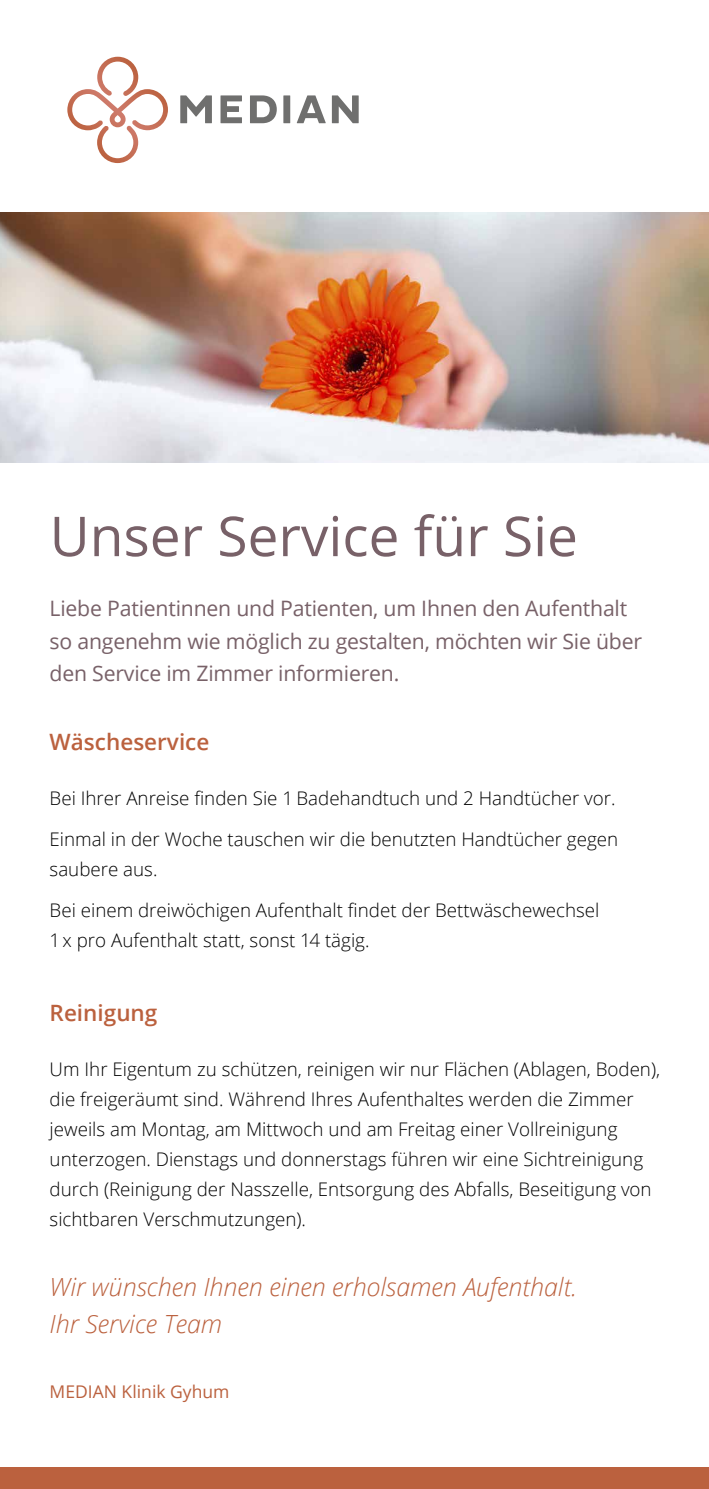
<style>
.page{position:relative;width:709px;height:1489px;background:#fff}
.page>*{position:absolute;margin:0;border:0;box-sizing:border-box;transform-origin:0 0}
.t1{font:55px "Open Sans";color:#786168}
.t2{font:italic 300 25px/37.5px "Open Sans";color:#bb613e}
.t3{font:600 22.5px "Open Sans";color:#bb613e}
.t4{font:21.25px/32.5px "Open Sans";letter-spacing:-.01em;color:#786168}
.t5{font:300 18.75px/30px "Open Sans";color:#000}
.t6{font:17.5px "Open Sans";color:#bb613e}
</style>
<div class="page">
<img style="left:0;top:213px;width:709px;height:249px">
<svg style="left:67px;top:57px;width:101px;height:106px"></svg>
<svg style="left:250px;top:95px;width:27px;height:28px"></svg>
<div style="left:283px;top:95px;width:7px;height:28px;background:#6f6f6e"></div>
<svg style="left:297px;top:95px;width:29px;height:28px"></svg>
<svg style="left:332px;top:95px;width:27px;height:28px"></svg>
<svg style="left:220px;top:95px;width:22px;height:28px"></svg>
<svg style="left:180px;top:95px;width:32px;height:28px"></svg>
<div style="left:0;top:1467px;width:709px;height:21px;background:#bb613e"></div>
<h1 class="t1" style="left:50px;top:498px;width:530px">Unser Service für Sie</h1>
<p class="t4" style="left:50px;top:591px;width:594px">Liebe Patientinnen und Patienten, um Ihnen den Aufenthalt so angenehm wie möglich zu gestalten, möchten wir Sie über den Service im Zimmer informieren.</p>
<p class="t3" style="left:50px;top:726px;width:161px">Wäscheservice</p>
<p class="t5" style="left:50px;top:777px;width:570px;line-height:40.8px">Bei Ihrer Anreise finden Sie 1 Badehandtuch und 2 Handtücher vor.<br>Einmal in der Woche tauschen wir die benutzten Handtücher gegen</p>
<p class="t5" style="left:50px;top:848px;width:551px;line-height:40.8px">saubere aus.<br>Bei einem dreiwöchigen Aufenthalt findet der Bettwäschewechsel</p>
<p class="t5" style="left:50px;top:924px;width:321px">1 x pro Aufenthalt statt, sonst 14 tägig.</p>
<p class="t3" style="left:50px;top:996px;width:109px">Reinigung</p>
<p class="t5" style="left:50px;top:1053px;width:612px">Um Ihr Eigentum zu schützen, reinigen wir nur Flächen (Ablagen, Boden), die freigeräumt sind. Während Ihres Aufenthaltes werden die Zimmer jeweils am Montag, am Mittwoch und am Freitag einer Vollreinigung unterzogen. Dienstags und donnerstags führen wir eine Sichtreinigung durch (Reinigung der Nasszelle, Entsorgung des Abfalls, Beseitigung von sichtbaren Verschmutzungen).</p>
<h2 class="t2" style="left:50px;top:1266px;width:529px">Wir wünschen Ihnen einen erholsamen Aufenthalt.<br>Ihr Service Team</h2>
<p class="t6" style="left:50px;top:1379px;width:181px">MEDIAN Klinik Gyhum</p>
</div>
